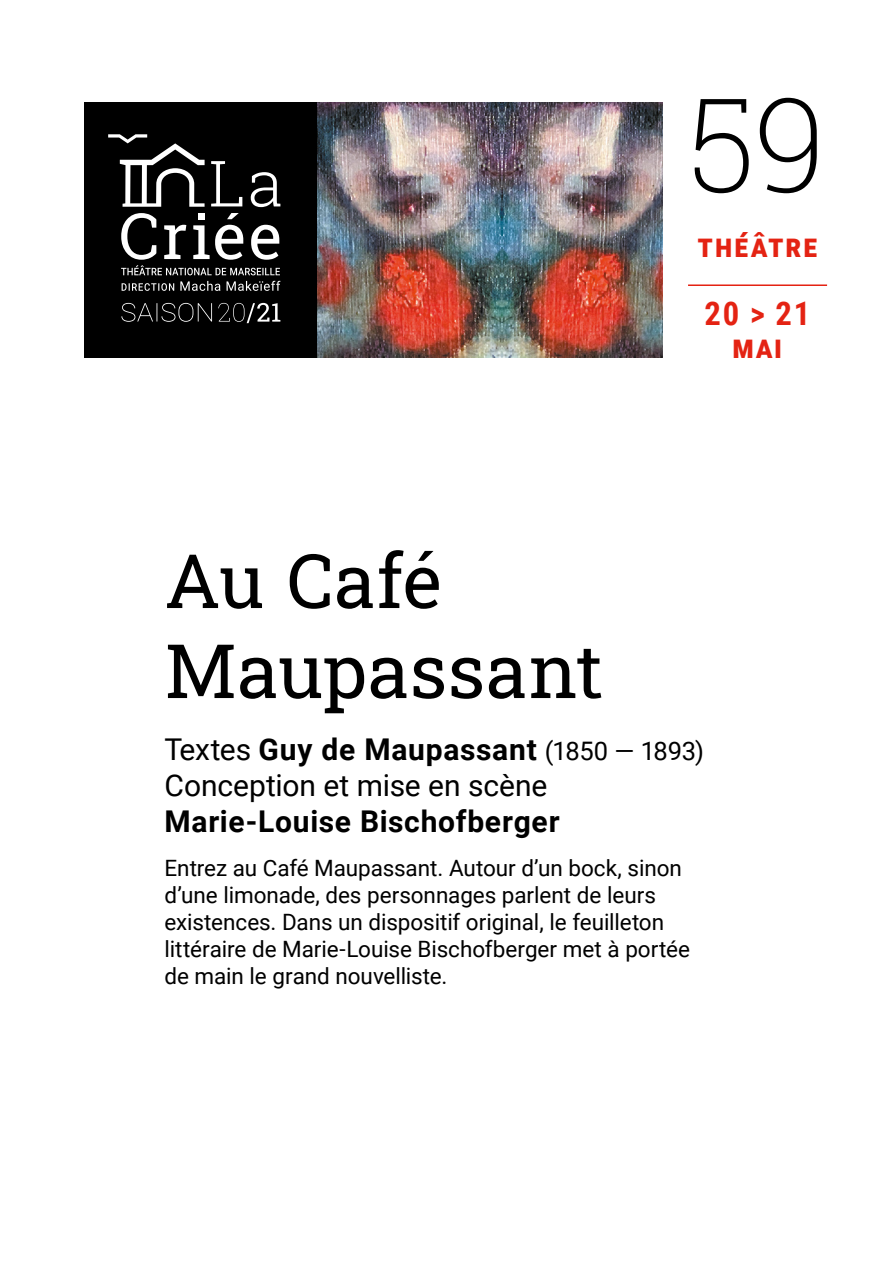
<style>
.page{position:relative;width:893px;height:1263px;background:#fff}
.page>*{position:absolute;margin:0;border:0;box-sizing:border-box;transform-origin:0 0}
.t1{font:200 130.5px "Roboto Slab";color:#000}
.t2{font:75px/90px "Roboto Slab";color:#000}
.t3{font:700 32.7px/32.7px "Roboto Condensed";letter-spacing:.055em;color:#e42313;text-align:center}
.t4{font:30px/36px "Roboto";letter-spacing:-.005em;color:#000}
.t5{font:700 30px "Roboto";letter-spacing:.025em;color:#000}
.t6{font:22.5px/27px "Roboto";letter-spacing:-.005em;color:#000}
.s1{font-weight:700}
.s2{font-size:25.5px}
</style>
<div class="page">
<div style="left:84px;top:102px;width:234px;height:255px;background:#000"></div>
<svg style="left:122px;top:281px;width:158px;height:10px"></svg>
<svg style="left:108px;top:134px;width:97px;height:73px"></svg>
<svg style="left:211px;top:161px;width:69px;height:46px"></svg>
<svg style="left:121px;top:213px;width:159px;height:62px"></svg>
<svg style="left:218px;top:303px;width:62px;height:20px"></svg>
<svg style="left:121px;top:303px;width:91px;height:19px"></svg>
<img style="left:318px;top:102px;width:344px;height:255px">
<hr style="left:688px;top:284px;width:139px;height:2px;background:#e42313">
<h1 class="t1" style="left:688px;top:55px;width:140px">59</h1>
<h3 class="t3" style="left:698px;top:227px;width:121px">théâtre</h3>
<h3 class="t3" style="left:705px;top:296px;width:107px">20 &gt; 21 mai</h3>
<h2 class="t2" style="left:164px;top:534px;width:440px">Au Café<br>Maupassant</h2>
<h3 class="t4" style="left:164px;top:730px;width:541px">Textes <span class="s1">Guy de Maupassant</span> <span class="s2">(1850 — 1893)<br></span>Conception et mise en scène</h3>
<h3 class="t5" style="left:164px;top:800px;width:397px">Marie-Louise Bischofberger</h3>
<p class="t6" style="left:164px;top:853px;width:527px">Entrez au Café Maupassant. Autour d’un bock, sinon d’une limonade, des personnages parlent de leurs existences. Dans un dispositif original, le feuilleton littéraire de Marie-Louise Bischofberger met à portée de main le grand nouvelliste.</p>
</div>
